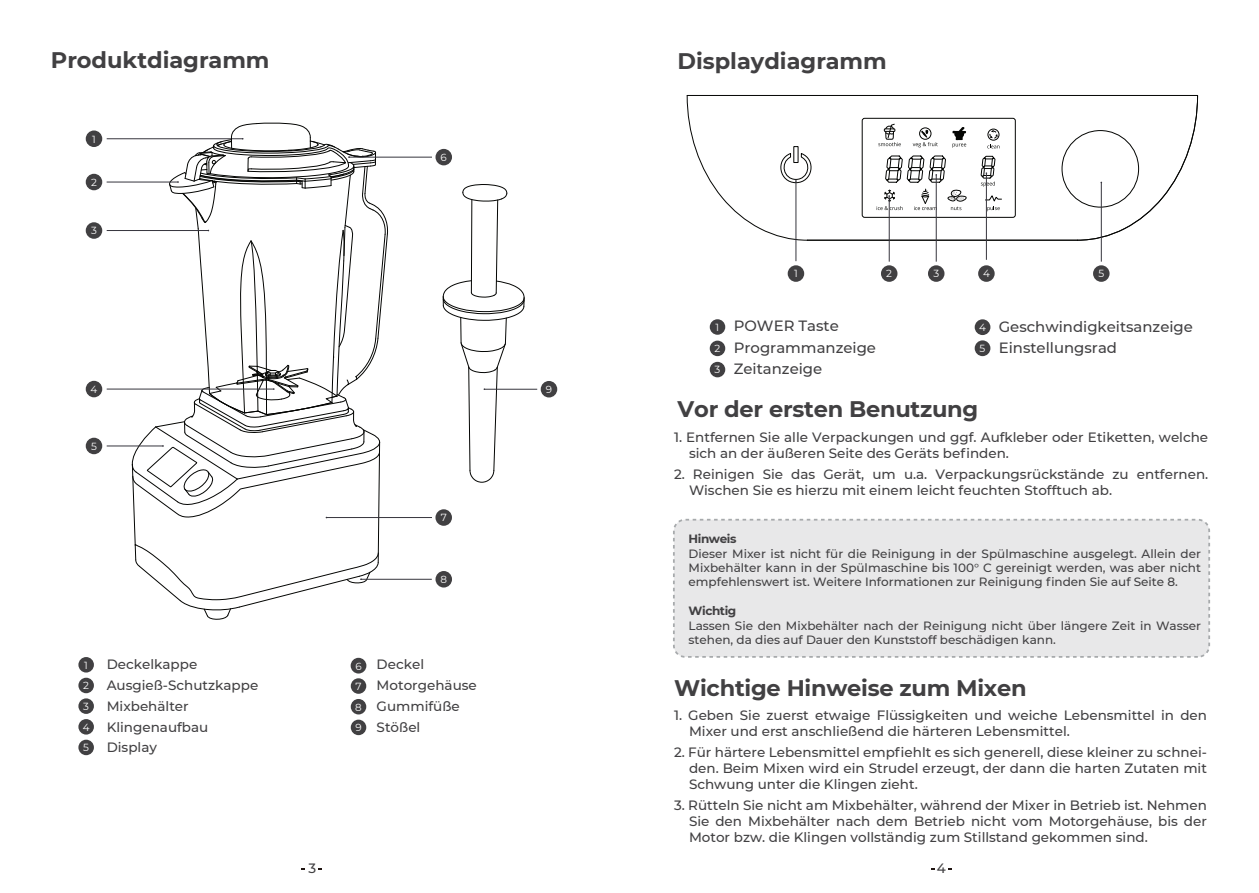
<style>
.page{position:relative;width:1259px;height:893px;background:#fff}
.page>*{position:absolute;margin:0;border:0;box-sizing:border-box;transform-origin:0 0}
.t1{font:700 22.5px "Montserrat";letter-spacing:-.01em;color:#414042}
.t2{font:500 14.85px/21.9px "Montserrat";color:#414042}
.t3{font:500 13.5px/20.7px "Montserrat";color:#414042}
.t4{font:500 12px/14.4px "Montserrat";color:#414042;text-align:justify}
.t5{font:700 12px "Montserrat";letter-spacing:-.035em;color:#414042}
.t6{font:10.35px "Montserrat";color:#fff}
.s1{font-weight:400;font-size:10.35px;color:#fff}
</style>
<div class="page">
<div style="left:351px;top:658px;width:15px;height:15px;background:#414042;border-radius:50%"></div>
<div style="left:78px;top:698px;width:16px;height:16px;background:#414042;border-radius:50%"></div>
<div style="left:78px;top:678px;width:16px;height:15px;background:#414042;border-radius:50%"></div>
<div style="left:78px;top:657px;width:16px;height:15px;background:#414042;border-radius:50%"></div>
<div style="left:86px;top:130px;width:16px;height:17px;background:#414042;border-radius:50%"></div>
<hr style="left:107px;top:138px;width:136px;height:1px;background:#36353d">
<div style="left:78px;top:719px;width:16px;height:16px;background:#414042;border-radius:50%"></div>
<div style="left:351px;top:720px;width:15px;height:15px;background:#414042;border-radius:50%"></div>
<div style="left:351px;top:699px;width:15px;height:15px;background:#414042;border-radius:50%"></div>
<div style="left:351px;top:678px;width:15px;height:16px;background:#414042;border-radius:50%"></div>
<div style="left:674px;top:520px;width:535px;height:137px;background:#e8e8e9;border-radius:11px"></div>
<div style="left:673px;top:519px;width:537px;height:139px;border:2px dashed #a7aaac;border-radius:11px"></div>
<div style="left:974px;top:319px;width:16px;height:16px;background:#414042;border-radius:50%"></div>
<div style="left:710px;top:341px;width:15px;height:15px;background:#414042;border-radius:50%"></div>
<div style="left:710px;top:319px;width:15px;height:16px;background:#414042;border-radius:50%"></div>
<div style="left:974px;top:340px;width:16px;height:16px;background:#414042;border-radius:50%"></div>
<hr style="left:687px;top:95px;width:510px;height:1px;background:#040503">
<hr style="left:807px;top:240px;width:270px;height:1px;background:#040503">
<div style="left:987px;top:129px;width:12px;height:12px;border:1px solid #040503;border-radius:50%"></div>
<div style="left:862px;top:118px;width:153px;height:100px;border:1px solid #040503;border-radius:2px"></div>
<div style="left:787px;top:265px;width:17px;height:17px;background:#414042;border-radius:50%"></div>
<hr style="left:795px;top:181px;width:1px;height:80px;background:#36353d">
<svg style="left:686px;top:95px;width:131px;height:146px"></svg>
<div style="left:1093px;top:265px;width:16px;height:17px;background:#414042;border-radius:50%"></div>
<hr style="left:1101px;top:183px;width:1px;height:79px;background:#36353d">
<svg style="left:1076px;top:95px;width:122px;height:146px"></svg>
<div style="left:881px;top:265px;width:16px;height:17px;background:#414042;border-radius:50%"></div>
<hr style="left:889px;top:196px;width:1px;height:66px;background:#36353d">
<div style="left:928px;top:265px;width:16px;height:17px;background:#414042;border-radius:50%"></div>
<hr style="left:936px;top:175px;width:1px;height:87px;background:#36353d">
<div style="left:978px;top:265px;width:16px;height:17px;background:#414042;border-radius:50%"></div>
<hr style="left:986px;top:173px;width:1px;height:87px;background:#36353d">
<svg style="left:980px;top:130px;width:22px;height:81px"></svg>
<div style="left:710px;top:362px;width:15px;height:15px;background:#414042;border-radius:50%"></div>
<div style="left:86px;top:174px;width:16px;height:16px;background:#414042;border-radius:50%"></div>
<hr style="left:107px;top:182px;width:71px;height:1px;background:#36353d">
<div style="left:86px;top:222px;width:16px;height:17px;background:#414042;border-radius:50%"></div>
<hr style="left:107px;top:230px;width:101px;height:1px;background:#36353d">
<div style="left:86px;top:381px;width:16px;height:16px;background:#414042;border-radius:50%"></div>
<hr style="left:107px;top:389px;width:167px;height:1px;background:#36353d">
<div style="left:86px;top:438px;width:16px;height:16px;background:#414042;border-radius:50%"></div>
<hr style="left:107px;top:446px;width:56px;height:1px;background:#36353d">
<div style="left:435px;top:149px;width:17px;height:16px;background:#414042;border-radius:50%"></div>
<hr style="left:348px;top:157px;width:84px;height:1px;background:#36353d">
<div style="left:435px;top:509px;width:17px;height:17px;background:#414042;border-radius:50%"></div>
<hr style="left:326px;top:517px;width:106px;height:1px;background:#36353d">
<div style="left:435px;top:571px;width:17px;height:16px;background:#414042;border-radius:50%"></div>
<hr style="left:360px;top:579px;width:72px;height:1px;background:#36353d">
<div style="left:541px;top:381px;width:16px;height:16px;background:#414042;border-radius:50%"></div>
<hr style="left:484px;top:389px;width:53px;height:1px;background:#36353d">
<svg style="left:442px;top:184px;width:83px;height:299px"></svg>
<div style="left:78px;top:740px;width:16px;height:15px;background:#414042;border-radius:50%"></div>
<svg style="left:132px;top:123px;width:256px;height:497px"></svg>
<svg style="left:876px;top:123px;width:91px;height:87px"></svg>
<h1 class="t1" style="left:51px;top:44px;width:220px">Produktdiagramm</h1>
<p class="t6" style="left:92px;top:132px;width:5px">1</p>
<p class="t6" style="left:91px;top:175px;width:7px">2</p>
<p class="t6" style="left:91px;top:224px;width:7px">3</p>
<p class="t6" style="left:91px;top:382px;width:8px">4</p>
<p class="t6" style="left:91px;top:439px;width:7px">5</p>
<p class="t6" style="left:440px;top:150px;width:8px">6</p>
<p class="t6" style="left:441px;top:511px;width:8px">7</p>
<p class="t6" style="left:440px;top:572px;width:8px">8</p>
<p class="t3" style="left:107px;top:654px;width:153px">Deckelkappe<br>Ausgieß-Schutzkappe<br>Mixbehälter<br>Klingenaufbau<br>Display</p>
<p class="t3" style="left:377px;top:654px;width:102px">Deckel<br>Motorgehäuse<br>Gummifüße<br>Stößel</p>
<p class="t6" style="left:84px;top:658px;width:5px">1</p>
<p class="t6" style="left:355px;top:659px;width:8px">6</p>
<p class="t6" style="left:83px;top:679px;width:7px">2</p>
<p class="t6" style="left:355px;top:679px;width:8px">7</p>
<p class="t6" style="left:83px;top:699px;width:7px">3</p>
<p class="t6" style="left:355px;top:700px;width:8px">8</p>
<p class="t6" style="left:83px;top:720px;width:8px">4</p>
<p class="t6" style="left:355px;top:720px;width:8px">9</p>
<p class="t6" style="left:83px;top:740px;width:7px">5</p>
<p class="t6" style="left:546px;top:382px;width:8px">9</p>
<h1 class="t1" style="left:677px;top:45px;width:211px">Displaydiagramm</h1>
<p class="t6" style="left:794px;top:266px;width:5px">1</p>
<p class="t6" style="left:886px;top:266px;width:7px">2</p>
<p class="t6" style="left:933px;top:266px;width:7px">3</p>
<p class="t6" style="left:983px;top:266px;width:8px">4</p>
<p class="t6" style="left:1098px;top:266px;width:7px">5</p>
<p class="t6" style="left:715px;top:320px;width:5px">1</p>
<p class="t6" style="left:714px;top:341px;width:7px">2</p>
<p class="t2" style="left:734px;top:314px;width:144px">POWER Taste<br>Programmanzeige</p>
<p class="t2" style="left:979px;top:315px;width:215px"><span class="s1">4</span> Geschwindigkeitsanzeige</p>
<p class="t2" style="left:999px;top:336px;width:120px">Einstellungsrad</p>
<p class="t6" style="left:979px;top:341px;width:7px">5</p>
<p class="t2" style="left:714px;top:357px;width:109px"><span class="s1">3</span> Zeitanzeige</p>
<h1 class="t1" style="left:677px;top:393px;width:302px">Vor der ersten Benutzung</h1>
<p class="t3" style="left:689px;top:428px;width:521px;line-height:16.2px;text-indent:-15px">1. Entfernen Sie alle Verpackungen und ggf. Aufkleber oder Etiketten, welche sich an der äußeren Seite des Geräts befinden.</p>
<p class="t3" style="left:689px;top:465px;width:521px;line-height:16.2px;text-indent:-15px">2. Reinigen Sie das Gerät, um u.a. Verpackungsrückstände zu entfernen.<br>Wischen Sie es hierzu mit einem leicht feuchten Stofftuch ab.</p>
<p class="t5" style="left:688px;top:530px;width:49px">Hinweis</p>
<p class="t4" style="left:688px;top:546px;width:514px">Dieser Mixer ist nicht für die Reinigung in der Spülmaschine ausgelegt. Allein der Mixbehälter kann in der Spülmaschine bis 100° C gereinigt werden, was aber nicht empfehlenswert ist. Weitere Informationen zur Reinigung finden Sie auf Seite 8.</p>
<p class="t5" style="left:688px;top:602px;width:49px">Wichtig</p>
<p class="t4" style="left:688px;top:618px;width:514px">Lassen Sie den Mixbehälter nach der Reinigung nicht über längere Zeit in Wasser stehen, da dies auf Dauer den Kunststoff beschädigen kann.</p>
<h1 class="t1" style="left:674px;top:671px;width:354px">Wichtige Hinweise zum Mixen</h1>
<p class="t3" style="left:689px;top:707px;width:519px;line-height:16.2px;text-indent:-15px">1. Geben Sie zuerst etwaige Flüssigkeiten und weiche Lebensmittel in den<br>Mixer und erst anschließend die härteren Lebensmittel.</p>
<p class="t3" style="left:689px;top:743px;width:519px;line-height:16.2px;text-align:justify;text-indent:-15px">2. Für härtere Lebensmittel empfiehlt es sich generell, diese kleiner zu schnei&shy;den. Beim Mixen wird ein Strudel erzeugt, der dann die harten Zutaten mit Schwung unter die Klingen zieht.</p>
<p class="t3" style="left:689px;top:797px;width:519px;line-height:16.2px;text-align:justify;text-indent:-15px">3. Rütteln Sie nicht am Mixbehälter, während der Mixer in Betrieb ist. Nehmen Sie den Mixbehälter nach dem Betrieb nicht vom Motorgehäuse, bis der Motor bzw. die Klingen vollständig zum Stillstand gekommen sind.</p>
<p class="t3" style="left:308px;top:857px;width:9px">3</p>
<p class="t3" style="left:936px;top:858px;width:11px">4</p>
</div>
